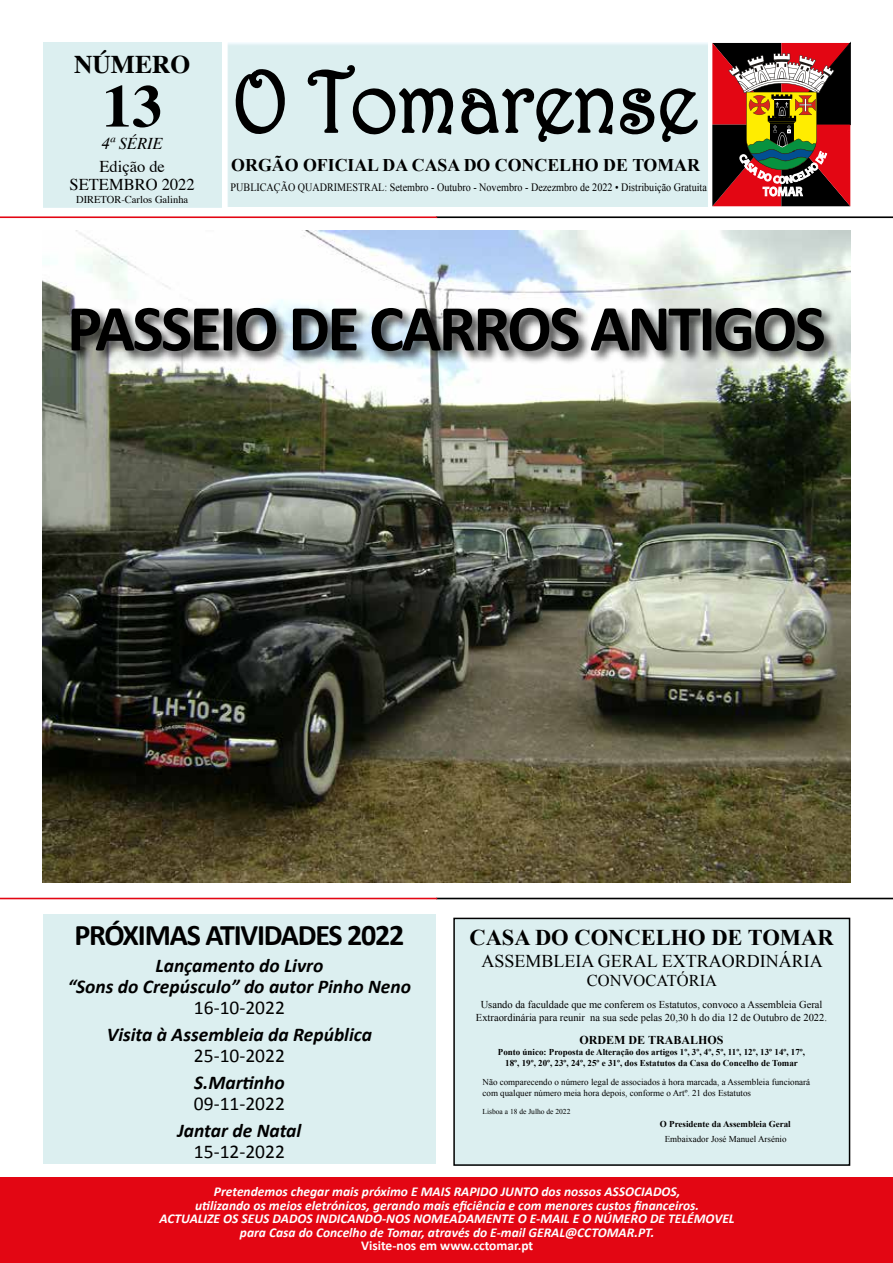
<style>
.page{position:relative;width:893px;height:1263px;background:#fff}
.page>*{position:absolute;margin:0;border:0;box-sizing:border-box;transform-origin:0 0}
.t1{font:700 66px "Calibri";letter-spacing:-.04em;color:#000}
.t2{font:700 60px "Times";color:#000}
.t3{font:700 30px "Calibri";letter-spacing:-.04em;color:#000}
.t4{font:700 25.5px "Times";color:#000}
.t5{font:700 22.5px "Times New Roman";color:#000}
.t6{font:italic 700 19.5px/21px "Calibri";color:#000;text-align:center}
.t7{font:19.5px "Calibri";color:#000}
.t8{font:18px "Times New Roman";color:#000}
.t9{font:700 17.85px "Times New Roman";color:#000}
.t10{font:16.5px/18px "Times";color:#000;text-align:center}
.t11{font:16.5px "Times New Roman";color:#000}
.t12{font:italic 16.5px "Times";color:#000}
.t13{font:italic 700 13.5px/13.5px "Calibri";color:#fff;text-align:center}
.t14{font:700 13.5px "Calibri";color:#fff}
.t15{font:700 12px "Times New Roman";color:#000}
.t16{font:11.25px "Times New Roman";color:#000;scale:.9 1}
.t17{font:10.5px/12.6px "Times New Roman";color:#000;text-align:center}
.t18{font:10.5px "Times";color:#000}
.t19{font:700 9px/10.8px "Times New Roman";color:#000;text-align:center}
.t20{font:9px/10.8px "Times New Roman";color:#000}
.t21{font:7.5px "Times New Roman";color:#000}
</style>
<div class="page">
<img style="left:43px;top:231px;width:807px;height:651px">
<div style="left:0;top:1178px;width:893px;height:85px;background:#e30613"></div>
<hr style="left:436px;top:216px;width:457px;height:2px;background:#000">
<hr style="left:0;top:216px;width:437px;height:2px;background:#e30613">
<hr style="left:436px;top:898px;width:457px;height:1px;background:#000">
<hr style="left:0;top:898px;width:437px;height:1px;background:#e30613">
<svg style="left:227px;top:68px;width:60px;height:76px;background:#a3b1b2"></svg>
<svg style="left:305px;top:64px;width:308px;height:80px;background:#a7b6b7"></svg>
<svg style="left:619px;top:87px;width:81px;height:57px;background:#8b9798"></svg>
<svg style="left:712px;top:42px;width:139px;height:164px;background:#84412e"></svg>
<div style="left:453px;top:918px;width:397px;height:248px;border:2px solid #000"></div>
<div style="left:69px;top:306px;width:769px;height:59px;background:#000;opacity:.75"></div>
<h3 class="t4" style="left:74px;top:40px;width:118px">NÚMERO</h3>
<h2 class="t2" style="left:102px;top:49px;width:61px">13</h2>
<p class="t12" style="left:102px;top:129px;width:62px">4ª SÉRIE</p>
<p class="t10" style="left:70px;top:156px;width:127px">Edição de<br>SETEMBRO 2022</p>
<p class="t18" style="left:76px;top:190px;width:114px">DIRETOR-Carlos Galinha</p>
<h3 class="t9" style="left:231px;top:152px;width:470px">ORGÃO OFICIAL DA CASA DO CONCELHO DE TOMAR</h3>
<p class="t16" style="left:231px;top:180px;width:531px">PUBLICAÇÃO QUADRIMESTRAL: Setembro - Outubro - Novembro - Dezezmbro de 2022 • Distribuição Gratuita</p>
<h1 class="t1" style="left:67px;top:282px;width:760px">PASSEIO DE CARROS ANTIGOS</h1>
<h3 class="t3" style="left:74px;top:913px;width:332px">PRÓXIMAS ATIVIDADES 2022</h3>
<h3 class="t6" style="left:68px;top:954px;width:345px">Lançamento do Livro<br>“Sons do Crepúsculo” do autor Pinho Neno</h3>
<h3 class="t7" style="left:194px;top:995px;width:93px">16-10-2022</h3>
<h3 class="t6" style="left:107px;top:1023px;width:267px">Visita à Assembleia da República</h3>
<h3 class="t7" style="left:194px;top:1043px;width:93px">25-10-2022</h3>
<h3 class="t6" style="left:194px;top:1071px;width:92px">S.Martinho</h3>
<h3 class="t7" style="left:194px;top:1091px;width:93px">09-11-2022</h3>
<h3 class="t6" style="left:177px;top:1119px;width:125px">Jantar de Natal</h3>
<h3 class="t7" style="left:194px;top:1139px;width:93px">15-12-2022</h3>
<h3 class="t5" style="left:469px;top:922px;width:366px">CASA DO CONCELHO DE TOMAR</h3>
<h3 class="t8" style="left:481px;top:948px;width:343px">ASSEMBLEIA GERAL EXTRAORDINÁRIA</h3>
<p class="t11" style="left:587px;top:970px;width:132px">CONVOCATÓRIA</p>
<p class="t17" style="left:476px;top:998px;width:353px">Usando da faculdade que me conferem os Estatutos, convoco a Assembleia Geral<br>Extraordinária para reunir na sua sede pelas 20,30 h do dia 12 de Outubro de 2022.</p>
<p class="t15" style="left:580px;top:1032px;width:145px">ORDEM DE TRABALHOS</p>
<p class="t19" style="left:498px;top:1046px;width:309px">Ponto único: Proposta de Alteração dos artigos 1º, 3º, 4º, 5º, 11º, 12º, 13º 14º, 17º,<br>18º, 19º, 20º, 23º, 24º, 25º e 31º, dos Estatutos da Casa do Concelho de Tomar</p>
<p class="t20" style="left:482px;top:1077px;width:329px">Não comparecendo o número legal de associados à hora marcada, a Assembleia funcionará com qualquer número meia hora depois, conforme o Artº. 21 dos Estatutos</p>
<p class="t21" style="left:482px;top:1106px;width:89px">Lisboa a 18 de Julho de 2022</p>
<p class="t19" style="left:660px;top:1118px;width:132px">O Presidente da Assembleia Geral</p>
<p class="t20" style="left:665px;top:1133px;width:123px">Embaixador José Manuel Arsénio</p>
<p class="t13" style="left:160px;top:1184px;width:577px">Pretendemos chegar mais próximo E MAIS RAPIDO JUNTO dos nossos ASSOCIADOS,<br>utilizando os meios eletrónicos, gerando mais eficiência e com menores custos financeiros.<br>ACTUALIZE OS SEUS DADOS INDICANDO-NOS NOMEADAMENTE O E-MAIL E O NÚMERO DE TELÉMOVEL para Casa do Concelho de Tomar, através do E-mail GERAL@CCTOMAR.PT.</p>
<p class="t14" style="left:361px;top:1236px;width:174px">Visite-nos em www.cctomar.pt</p>
</div>
